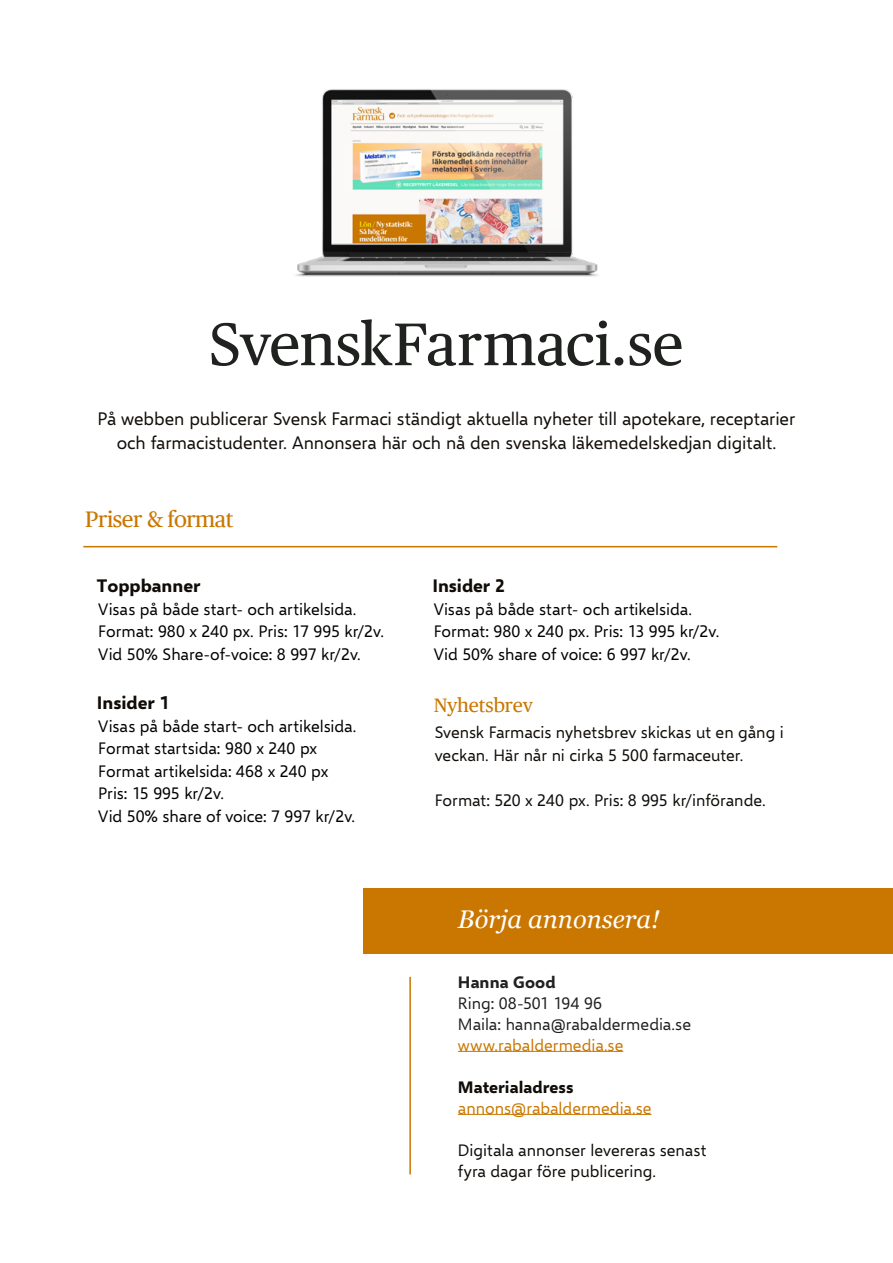
<style>
.page{position:relative;width:893px;height:1263px;background:#fff}
.page>*{position:absolute;margin:0;border:0;box-sizing:border-box;transform-origin:0 0}
.t1{font:60px "Publico Text Web";letter-spacing:-.01em;color:#202220}
.t2{font:italic 25.5px "Georgia";color:#fff}
.t3{font:22.5px "Publico Text Web";letter-spacing:-.025em;color:#ca7701}
.t4{font:19.5px "Publico Text Web";letter-spacing:-.01em;color:#ca7701}
.t5{font:18px/24px "Selawik";color:#100c08;text-align:center}
.t6{font:700 18px "Selawik";color:#100c08}
.t7{font:16.5px/22.5px "Selawik";color:#000}
.t8{font:16.5px/22.5px "Selawik";color:#100c08}
.t9{font:16.5px/21px "Selawik";color:#202220}
.t10{font:16.5px "Selawik";color:#ca7701}
.t11{font:700 16.5px "Selawik";letter-spacing:.005em;color:#100c08}
.t12{font:700 16.5px "Selawik";letter-spacing:.005em;color:#202220}
.s1{font-family:"Georgia"}
</style>
<div class="page">
<div style="left:364px;top:889px;width:529px;height:65px;background:#ca7701"></div>
<img style="left:295px;top:89px;width:303px;height:188px">
<hr style="left:83px;top:546px;width:694px;height:1px;background:#ca7701">
<hr style="left:458px;top:1051px;width:165px;height:1px;background:#ca7701">
<hr style="left:458px;top:1114px;width:194px;height:1px;background:#ca7701">
<hr style="left:409px;top:977px;width:2px;height:197px;background:#ca7701">
<h1 class="t1" style="left:209px;top:319px;width:476px">SvenskFarmaci.se</h1>
<p class="t5" style="left:98px;top:407px;width:699px">På webben publicerar Svensk Farmaci ständigt aktuella nyheter till apotekare, receptarier och farmacistudenter. Annonsera här och nå den svenska läkemedelskedjan digitalt.</p>
<h3 class="t3" style="left:85px;top:510px;width:150px">Priser <span class="s1">&amp;</span> format</h3>
<p class="t6" style="left:97px;top:575px;width:105px">Toppbanner</p>
<p class="t7" style="left:98px;top:598px;width:287px">Visas på både start- och artikelsida.<br>Format: 980 x 240 px. Pris: 17 995 kr/2v.<br>Vid 50% Share-of-voice: 8 997 kr/2v.</p>
<p class="t6" style="left:97px;top:692px;width:74px">Insider 1</p>
<p class="t7" style="left:98px;top:715px;width:260px">Visas på både start- och artikelsida.<br>Format startsida: 980 x 240 px<br>Format artikelsida: 468 x 240 px<br>Pris: 15 995 kr/2v.<br>Vid 50% share of voice: 7 997 kr/2v.</p>
<p class="t6" style="left:432px;top:575px;width:74px">Insider 2</p>
<p class="t7" style="left:434px;top:598px;width:287px">Visas på både start- och artikelsida.<br>Format: 980 x 240 px. Pris: 13 995 kr/2v.<br>Vid 50% share of voice: 6 997 kr/2v.</p>
<p class="t4" style="left:434px;top:697px;width:101px">Nyhetsbrev</p>
<p class="t8" style="left:435px;top:721px;width:351px">Svensk Farmacis nyhetsbrev skickas ut en gång i veckan. Här når ni cirka 5 500 farmaceuter.</p>
<p class="t8" style="left:435px;top:789px;width:332px">Format: 520 x 240 px. Pris: 8 995 kr/införande.</p>
<h2 class="t2" style="left:458px;top:903px;width:203px">Börja annonsera!</h2>
<p class="t12" style="left:458px;top:971px;width:99px">Hanna Good</p>
<p class="t9" style="left:458px;top:993px;width:234px">Ring: 08-501 194 96<br>Maila: hanna@rabaldermedia.se</p>
<p class="t10" style="left:458px;top:1035px;width:167px">www.rabaldermedia.se</p>
<p class="t11" style="left:458px;top:1076px;width:117px">Materialadress</p>
<p class="t10" style="left:458px;top:1098px;width:195px">annons@rabaldermedia.se</p>
<p class="t8" style="left:458px;top:1140px;width:250px;line-height:21px">Digitala annonser levereras senast fyra dagar före publicering.</p>
</div>
